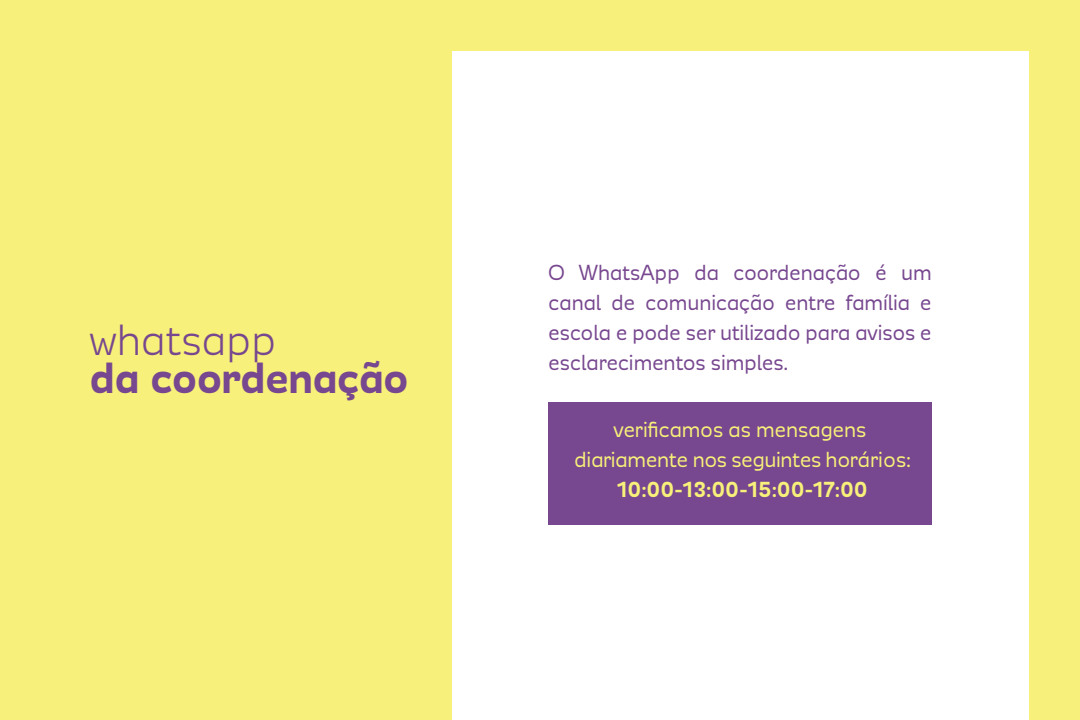
<style>
.page{position:relative;width:1080px;height:720px;background:#f7f07a}
.page>*{position:absolute;margin:0;border:0;box-sizing:border-box;transform-origin:0 0}
.t1{font:800 50px "Modernica";letter-spacing:-.015em;color:#77478f}
.t2{font:50px "Modernica";color:#77478f}
.t3{font:25px/30px "Modernica";letter-spacing:-.01em;color:#77478f;text-align:justify}
.t4{font:25px/30.7px "Modernica";letter-spacing:-.015em;color:#f7f07a;text-align:center}
.t5{font:800 25px "Modernica";color:#f7f07a}
</style>
<div class="page">
<div style="left:452px;top:51px;width:576px;height:669px;background:#fff"></div>
<div style="left:548px;top:402px;width:384px;height:123px;background:#77478f"></div>
<h1 class="t2" style="left:90px;top:318px;width:189px">whatsapp</h1>
<h1 class="t1" style="left:90px;top:355px;width:321px">da coordenação</h1>
<p class="t3" style="left:548px;top:258px;width:385px">O WhatsApp da coordenação é um canal de comunicação entre família e escola e pode ser utilizado para avisos e esclarecimentos simples.</p>
<p class="t4" style="left:574px;top:414px;width:338px">verificamos as mensagens diariamente nos seguintes horários:</p>
<p class="t5" style="left:617px;top:478px;width:252px">10:00-13:00-15:00-17:00</p>
</div>
